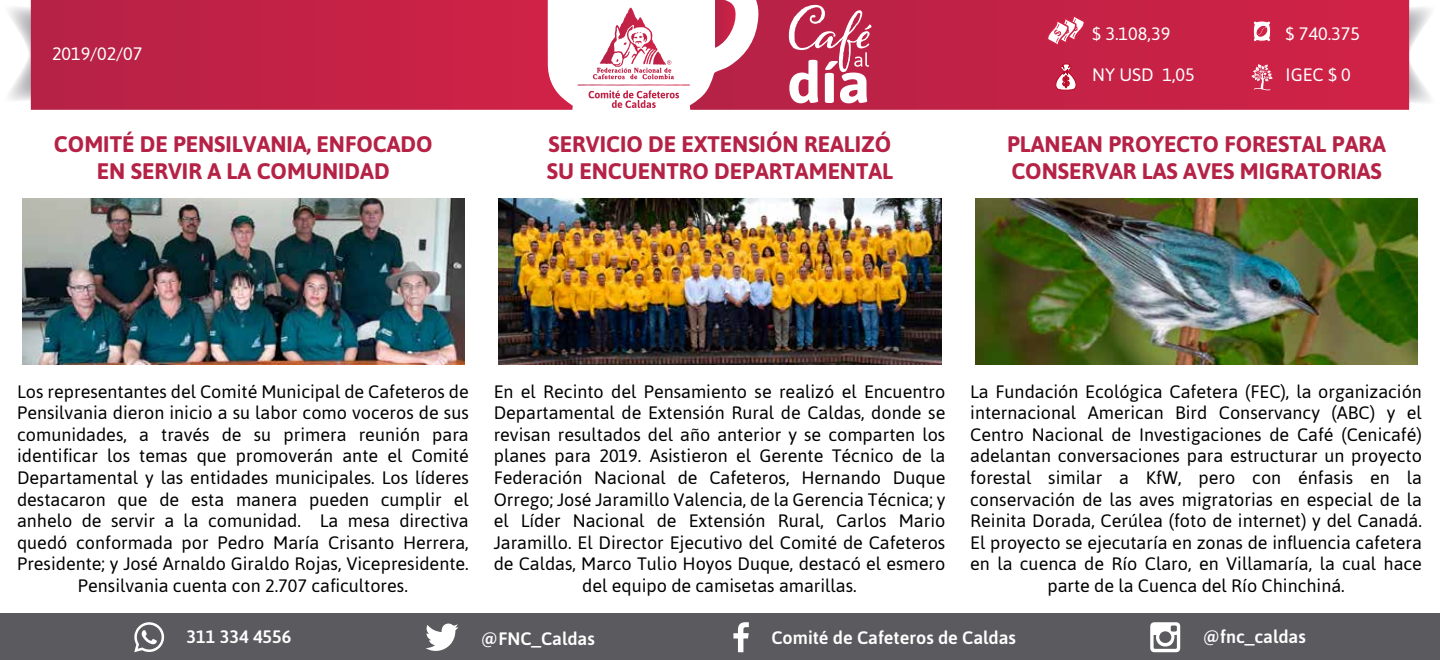
<style>
.page{position:relative;width:1440px;height:660px;background:#fff}
.page>*{position:absolute;margin:0;border:0;box-sizing:border-box;transform-origin:0 0}
.t1{font:700 22.5px/27px "Asap";color:#b52246}
.t2{font:18px/21.6px "Asap";color:#000;text-align:center}
.t3{font:500 18px "Asap";color:#fff}
.t4{font:18px "Asap";color:#fff}
</style>
<div class="page">
<svg style="left:9px;top:4px;width:22px;height:99px"></svg>
<svg style="left:1409px;top:4px;width:22px;height:101px"></svg>
<svg style="left:31px;top:0;width:542px;height:110px;background:#c42a4d"></svg>
<svg style="left:690px;top:0;width:719px;height:110px;background:#c82f51"></svg>
<svg style="left:577px;top:8px;width:113px;height:100px"></svg>
<div style="left:0;top:613px;width:1440px;height:47px;background:#5b5b5f"></div>
<svg style="left:426px;top:623px;width:32px;height:28px"></svg>
<svg style="left:733px;top:622px;width:16px;height:30px"></svg>
<svg style="left:1150px;top:622px;width:30px;height:30px"></svg>
<svg style="left:134px;top:622px;width:30px;height:30px"></svg>
<svg style="left:789px;top:5px;width:82px;height:98px"></svg>
<img style="left:499px;top:199px;width:442px;height:165px">
<img style="left:975px;top:199px;width:443px;height:165px">
<img style="left:22px;top:199px;width:443px;height:165px">
<svg style="left:1253px;top:20px;width:18px;height:22px"></svg>
<svg style="left:1055px;top:64px;width:21px;height:28px"></svg>
<svg style="left:1047px;top:15px;width:38px;height:31px"></svg>
<svg style="left:1251px;top:64px;width:22px;height:26px"></svg>
<p class="t4" style="left:52px;top:42px;width:92px">2019/02/07</p>
<p class="t1" style="left:54px;top:129px;width:380px;text-align:center">COMITÉ DE PENSILVANIA, ENFOCADO<br>EN SERVIR A LA COMUNIDAD</p>
<p class="t4" style="left:1092px;top:22px;width:80px">$ 3.108,39</p>
<p class="t4" style="left:1092px;top:62px;width:104px">NY USD 1,05</p>
<p class="t4" style="left:1286px;top:22px;width:76px">$ 740.375</p>
<p class="t4" style="left:1286px;top:62px;width:67px">IGEC $ 0</p>
<p class="t1" style="left:547px;top:129px;width:348px">SERVICIO DE EXTENSIÓN REALIZÓ<br>SU ENCUENTRO DEPARTAMENTAL</p>
<p class="t1" style="left:1007px;top:129px;width:380px">PLANEAN PROYECTO FORESTAL PARA<br>CONSERVAR LAS AVES MIGRATORIAS</p>
<p class="t2" style="left:17px;top:380px;width:453px">Los representantes del Comité Municipal de Cafeteros de Pensilvania dieron inicio a su labor como voceros de sus comunidades, a través de su primera reunión para identificar los temas que promoverán ante el Comité Departamental y las entidades municipales. Los líderes destacaron que de esta manera pueden cumplir el anhelo de servir a la comunidad. La mesa directiva quedó conformada por Pedro María Crisanto Herrera, Presidente; y José Arnaldo Giraldo Rojas, Vicepresidente.<br>Pensilvania cuenta con 2.707 caficultores.</p>
<p class="t2" style="left:494px;top:380px;width:453px">En el Recinto del Pensamiento se realizó el Encuentro Departamental de Extensión Rural de Caldas, donde se revisan resultados del año anterior y se comparten los planes para 2019. Asistieron el Gerente Técnico de la Federación Nacional de Cafeteros, Hernando Duque Orrego; José Jaramillo Valencia, de la Gerencia Técnica; y el Líder Nacional de Extensión Rural, Carlos Mario Jaramillo. El Director Ejecutivo del Comité de Cafeteros de Caldas, Marco Tulio Hoyos Duque, destacó el esmero del equipo de camisetas amarillas.</p>
<p class="t2" style="left:970px;top:380px;width:453px">La Fundación Ecológica Cafetera (FEC), la organización internacional American Bird Conservancy (ABC) y el Centro Nacional de Investigaciones de Café (Cenicafé) adelantan conversaciones para estructurar un proyecto forestal similar a KfW, pero con énfasis en la conservación de las aves migratorias en especial de la Reinita Dorada, Cerúlea (foto de internet) y del Canadá.<br>El proyecto se ejecutaría en zonas de influencia cafetera en la cuenca de Río Claro, en Villamaría, la cual hace parte de la Cuenca del Río Chinchiná.</p>
<p class="t3" style="left:187px;top:625px;width:106px">311 334 4556</p>
<p class="t3" style="left:481px;top:627px;width:115px">@FNC_Caldas</p>
<p class="t3" style="left:771px;top:625px;width:246px">Comité de Cafeteros de Caldas</p>
<p class="t3" style="left:1203px;top:624px;width:105px">@fnc_caldas</p>
</div>
